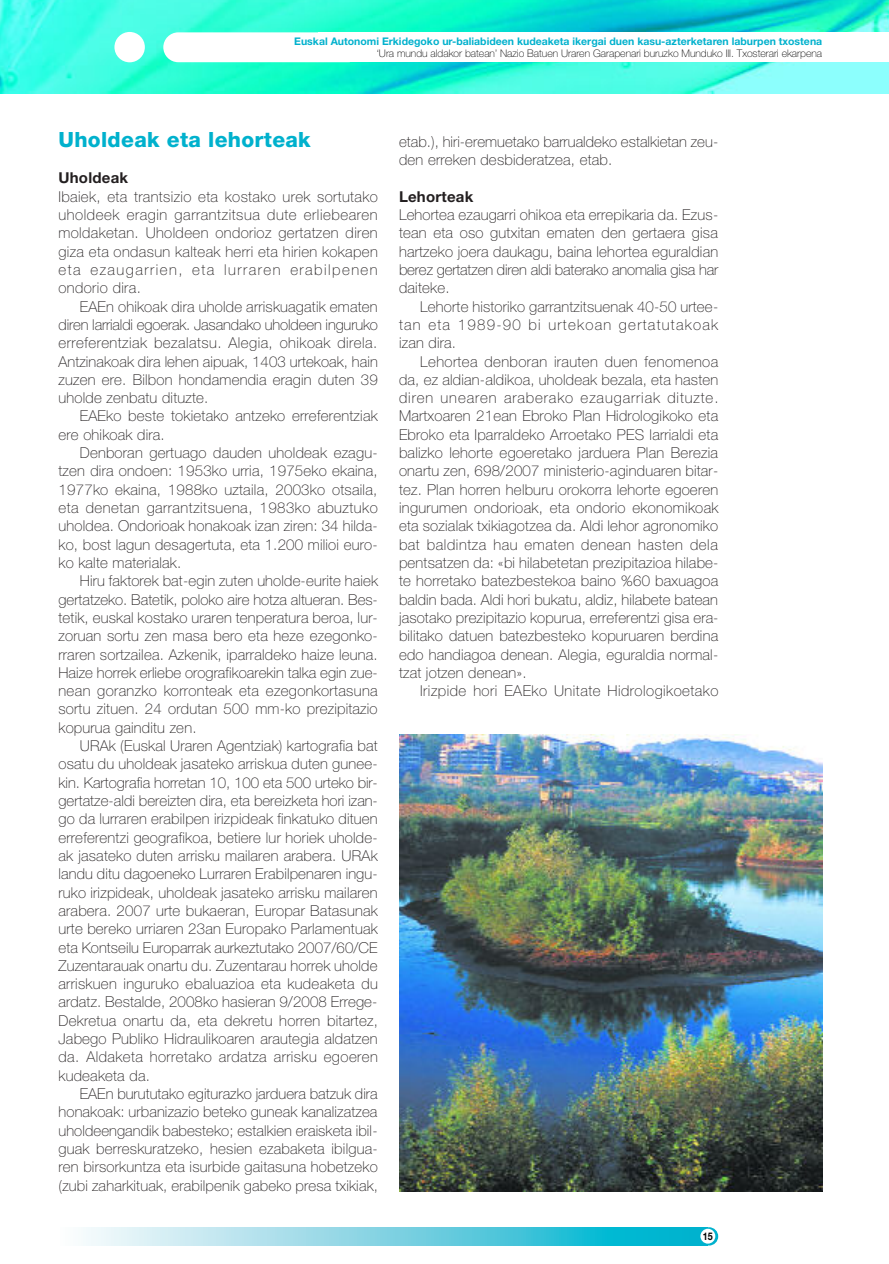
<style>
.page{position:relative;width:889px;height:1264px;background:#fff}
.page>*{position:absolute;margin:0;border:0;box-sizing:border-box;transform-origin:0 0}
.t1{font:800 21px "Helvetica Neue";letter-spacing:.015em;color:#00b1cd}
.t2{font:100 15px/18.3px "Helvetica Neue";letter-spacing:.015em;color:#231f20;text-align:justify}
.t3{font:100 15px "Helvetica Neue";letter-spacing:.035em;color:#231f20}
.t4{font:700 15px "Helvetica Neue";letter-spacing:.015em;color:#231f20}
.t5{font:700 10.5px "Helvetica Neue";color:#00b1cd}
.t6{font:100 10.5px "Helvetica Neue";color:#000}
.t7{font:700 10.5px "Helvetica Neue";color:#000;scale:.85 1}
</style>
<div class="page">
<img style="left:0;top:0;width:888px;height:1246px">
<p class="t5" style="left:294px;top:37px;width:529px">Euskal Autonomi Erkidegoko ur-baliabideen kudeaketa ikergai duen kasu-azterketaren laburpen txostena</p>
<p class="t6" style="left:376px;top:49px;width:446px">‘Ura mundu aldakor batean’ Nazio Batuen Uraren Garapenari buruzko Munduko III. Txosterari ekarpena</p>
<h1 class="t1" style="left:58px;top:132px;width:254px">Uholdeak eta lehorteak</h1>
<p class="t4" style="left:58px;top:173px;width:71px">Uholdeak</p>
<p class="t2" style="left:58px;top:189px;width:320px">Ibaiek, eta trantsizio eta kostako urek sortutako uholdeek eragin garrantzitsua dute erliebearen moldaketan. Uholdeen ondorioz gertatzen diren giza eta ondasun kalteak herri eta hirien kokapen eta ezaugarrien, eta lurraren erabilpenen ondorio dira.</p>
<p class="t2" style="left:58px;top:298px;width:321px;text-indent:21px">EAEn ohikoak dira uholde arriskuagatik ematen diren larrialdi egoerak. Jasandako uholdeen inguruko erreferentziak bezalatsu. Alegia, ohikoak direla.<br>Antzinakoak dira lehen aipuak, 1403 urtekoak, hain zuzen ere. Bilbon hondamendia eragin duten 39 uholde zenbatu dituzte.</p>
<p class="t2" style="left:58px;top:408px;width:320px;text-indent:21px">EAEko beste tokietako antzeko erreferentziak ere ohikoak dira.</p>
<p class="t2" style="left:58px;top:445px;width:320px;text-indent:21px">Denboran gertuago dauden uholdeak ezagu&shy;tzen dira ondoen: 1953ko urria, 1975eko ekaina, 1977ko ekaina, 1988ko uztaila, 2003ko otsaila, eta denetan garrantzitsuena, 1983ko abuztuko uholdea. Ondorioak honakoak izan ziren: 34 hilda&shy;ko, bost lagun desagertuta, eta 1.200 milioi euro&shy;ko kalte materialak.</p>
<p class="t2" style="left:58px;top:573px;width:321px;text-indent:21px">Hiru faktorek bat-egin zuten uholde-eurite haiek gertatzeko. Batetik, poloko aire hotza altueran. Bes&shy;tetik, euskal kostako uraren tenperatura beroa, lur&shy;zoruan sortu zen masa bero eta heze ezegonko&shy;rraren sortzailea. Azkenik, iparraldeko haize leuna.<br>Haize horrek erliebe orografikoarekin talka egin zue&shy;nean goranzko korronteak eta ezegonkortasuna sortu zituen. 24 ordutan 500 mm-ko prezipitazio kopurua gainditu zen.</p>
<p class="t2" style="left:58px;top:738px;width:321px;text-indent:21px">URAk (Euskal Uraren Agentziak) kartografia bat osatu du uholdeak jasateko arriskua duten gunee&shy;kin. Kartografia horretan 10, 100 eta 500 urteko bir&shy;gertatze-aldi bereizten dira, eta bereizketa hori izan&shy;go da lurraren erabilpen irizpideak finkatuko dituen erreferentzi geografikoa, betiere lur horiek uholde&shy;ak jasateko duten arrisku mailaren arabera. URAk landu ditu dagoeneko Lurraren Erabilpenaren ingu&shy;ruko irizpideak, uholdeak jasateko arrisku mailaren arabera. 2007 urte bukaeran, Europar Batasunak urte bereko urriaren 23an Europako Parlamentuak eta Kontseilu Europarrak aurkeztutako 2007/60/CE Zuzentarauak onartu du. Zuzentarau horrek uholde arriskuen inguruko ebaluazioa eta kudeaketa du ardatz. Bestalde, 2008ko hasieran 9/2008 Errege-Dekretua onartu da, eta dekretu horren bitartez, Jabego Publiko Hidraulikoaren arautegia aldatzen da. Aldaketa horretako ardatza arrisku egoeren kudeaketa da.</p>
<p class="t2" style="left:58px;top:1086px;width:321px;text-indent:21px">EAEn burututako egiturazko jarduera batzuk dira honakoak: urbanizazio beteko guneak kanalizatzea uholdeengandik babesteko; estalkien eraisketa ibil&shy;guak berreskuratzeko, hesien ezabaketa ibilgua&shy;ren birsorkuntza eta isurbide gaitasuna hobetzeko (zubi zaharkituak, erabilpenik gabeko presa txikiak,</p>
<p class="t2" style="left:399px;top:134px;width:321px">etab.), hiri-eremuetako barrualdeko estalkietan zeu&shy;den erreken desbideratzea, etab.</p>
<p class="t4" style="left:399px;top:191px;width:76px">Lehorteak</p>
<p class="t2" style="left:399px;top:207px;width:320px">Lehortea ezaugarri ohikoa eta errepikaria da. Ezus&shy;tean eta oso gutxitan ematen den gertaera gisa hartzeko joera daukagu, baina lehortea eguraldian berez gertatzen diren aldi baterako anomalia gisa har daiteke.</p>
<p class="t2" style="left:399px;top:298px;width:320px;text-indent:21px">Lehorte historiko garrantzitsuenak 40-50 urtee&shy;tan eta 1989-90 bi urtekoan gertatutakoak izan dira.</p>
<p class="t2" style="left:399px;top:353px;width:321px;text-indent:21px">Lehortea denboran irauten duen fenomenoa da, ez aldian-aldikoa, uholdeak bezala, eta hasten diren unearen araberako ezaugarriak dituzte.<br>Martxoaren 21ean Ebroko Plan Hidrologikoko eta Ebroko eta Iparraldeko Arroetako PES larrialdi eta balizko lehorte egoeretako jarduera Plan Berezia onartu zen, 698/2007 ministerio-aginduaren bitar&shy;tez. Plan horren helburu orokorra lehorte egoeren ingurumen ondorioak, eta ondorio ekonomikoak eta sozialak txikiagotzea da. Aldi lehor agronomiko bat baldintza hau ematen denean hasten dela pentsatzen da: «bi hilabetetan prezipitazioa hilabe&shy;te horretako batezbestekoa baino %60 baxuagoa baldin bada. Aldi hori bukatu, aldiz, hilabete batean jasotako prezipitazio kopurua, erreferentzi gisa era&shy;bilitako datuen batezbesteko kopuruaren berdina edo handiagoa denean. Alegia, eguraldia normal&shy;tzat jotzen denean».</p>
<p class="t3" style="left:420px;top:685px;width:299px">Irizpide hori EAEko Unitate Hidrologikoetako</p>
<p class="t7" style="left:702px;top:1232px;width:13px">15</p>
</div>
